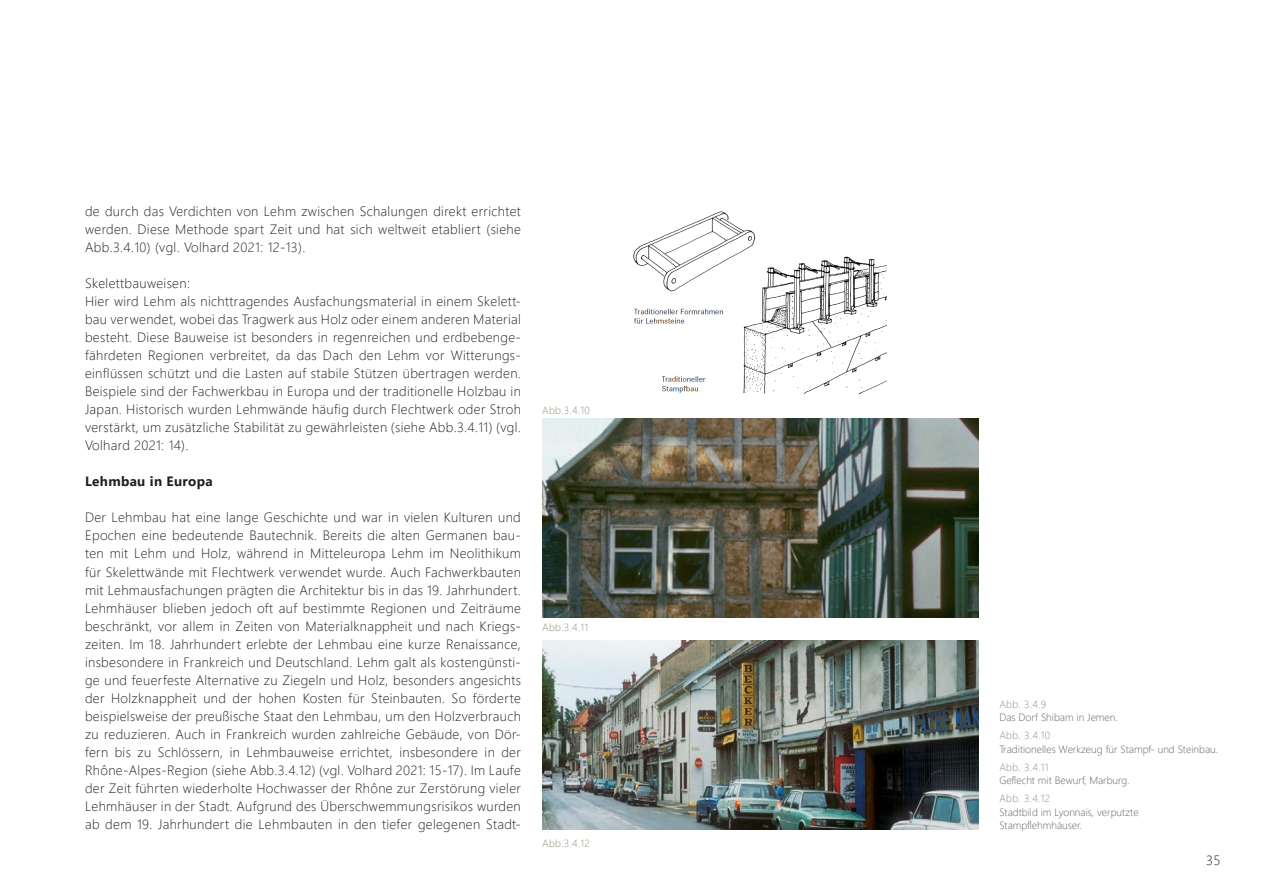
<style>
.page{position:relative;width:1263px;height:893px;background:#fff}
.page>*{position:absolute;margin:0;border:0;box-sizing:border-box;transform-origin:0 0}
._03_Fließtext{font:300 13.5px/18px "Segoe UI";letter-spacing:.025em;color:#231f20;text-align:justify}
._03_Fließtext-2{font:700 13.5px "Segoe UI";letter-spacing:.025em;color:#231f20}
._04_Marginalien{font:300 10.5px/13.5px "Segoe UI";color:#636366}
._04_Marginalien-2{font:300 10.5px "Segoe UI";letter-spacing:.025em;color:#8f917d}
._03_Fließtext-3{font:300 10.5px "Segoe UI";letter-spacing:.025em;color:#8f917d}
</style>
<div class="page">
<img style="left:542px;top:419px;width:436px;height:198px">
<img style="left:633px;top:211px;width:254px;height:183px">
<img style="left:542px;top:640px;width:436px;height:189px">
<p class="_03_Fließtext" style="left:85px;top:200px;width:437px">de durch das Verdichten von Lehm zwischen Schalungen direkt errichtet werden. Diese Methode spart Zeit und hat sich weltweit etabliert (siehe Abb.3.4.10) (vgl. Volhard 2021: 12-13).</p>
<p class="_03_Fließtext" style="left:85px;top:273px;width:106px">Skelettbauweisen:</p>
<p class="_03_Fließtext" style="left:85px;top:291px;width:437px">Hier wird Lehm als nichttragendes Ausfachungsmaterial in einem Skelett&shy;bau verwendet, wobei das Tragwerk aus Holz oder einem anderen Material besteht. Diese Bauweise ist besonders in regenreichen und erdbebenge&shy;fährdeten Regionen verbreitet, da das Dach den Lehm vor Witterungs&shy;einflüssen schützt und die Lasten auf stabile Stützen übertragen werden.<br>Beispiele sind der Fachwerkbau in Europa und der traditionelle Holzbau in Japan. Historisch wurden Lehmwände häufig durch Flechtwerk oder Stroh verstärkt, um zusätzliche Stabilität zu gewährleisten (siehe Abb.3.4.11) (vgl.<br>Volhard 2021: 14).</p>
<p class="_03_Fließtext-2" style="left:85px;top:469px;width:129px">Lehmbau in Europa</p>
<p class="_03_Fließtext" style="left:85px;top:507px;width:437px">Der Lehmbau hat eine lange Geschichte und war in vielen Kulturen und Epochen eine bedeutende Bautechnik. Bereits die alten Germanen bau&shy;ten mit Lehm und Holz, während in Mitteleuropa Lehm im Neolithikum für Skelettwände mit Flechtwerk verwendet wurde. Auch Fachwerkbauten mit Lehmausfachungen prägten die Architektur bis in das 19. Jahrhundert.<br>Lehmhäuser blieben jedoch oft auf bestimmte Regionen und Zeiträume beschränkt, vor allem in Zeiten von Materialknappheit und nach Kriegs&shy;zeiten. Im 18. Jahrhundert erlebte der Lehmbau eine kurze Renaissance, insbesondere in Frankreich und Deutschland. Lehm galt als kostengünsti&shy;ge und feuerfeste Alternative zu Ziegeln und Holz, besonders angesichts der Holzknappheit und der hohen Kosten für Steinbauten. So förderte beispielsweise der preußische Staat den Lehmbau, um den Holzverbrauch zu reduzieren. Auch in Frankreich wurden zahlreiche Gebäude, von Dör&shy;fern bis zu Schlössern, in Lehmbauweise errichtet, insbesondere in der Rhône-Alpes-Region (siehe Abb.3.4.12) (vgl. Volhard 2021: 15-17). Im Laufe der Zeit führten wiederholte Hochwasser der Rhône zur Zerstörung vieler Lehmhäuser in der Stadt. Aufgrund des Überschwemmungsrisikos wurden ab dem 19. Jahrhundert die Lehmbauten in den tiefer gelegenen Stadt-</p>
<p class="_03_Fließtext-3" style="left:542px;top:400px;width:49px">Abb.3.4.10</p>
<p class="_03_Fließtext-3" style="left:542px;top:617px;width:48px">Abb.3.4.11</p>
<p class="_03_Fließtext-3" style="left:542px;top:834px;width:49px">Abb.3.4.12</p>
<p class="_04_Marginalien-2" style="left:999px;top:694px;width:48px">Abb. 3.4.9</p>
<p class="_04_Marginalien" style="left:999px;top:710px;width:120px">Das Dorf Shibam in Jemen.</p>
<p class="_04_Marginalien-2" style="left:999px;top:726px;width:52px">Abb. 3.4.10</p>
<p class="_04_Marginalien" style="left:999px;top:741px;width:220px">Traditionelles Werkzeug für Stampf- und Steinbau.</p>
<p class="_04_Marginalien-2" style="left:999px;top:757px;width:51px">Abb. 3.4.11</p>
<p class="_04_Marginalien" style="left:999px;top:773px;width:132px">Geflecht mit Bewurf, Marburg.</p>
<p class="_04_Marginalien-2" style="left:999px;top:789px;width:52px">Abb. 3.4.12</p>
<p class="_04_Marginalien" style="left:999px;top:804px;width:141px">Stadtbild im Lyonnais, verputzte<br>Stampflehmhäuser.</p>
<p class="_03_Fließtext" style="left:1206px;top:850px;width:16px">35</p>
</div>
